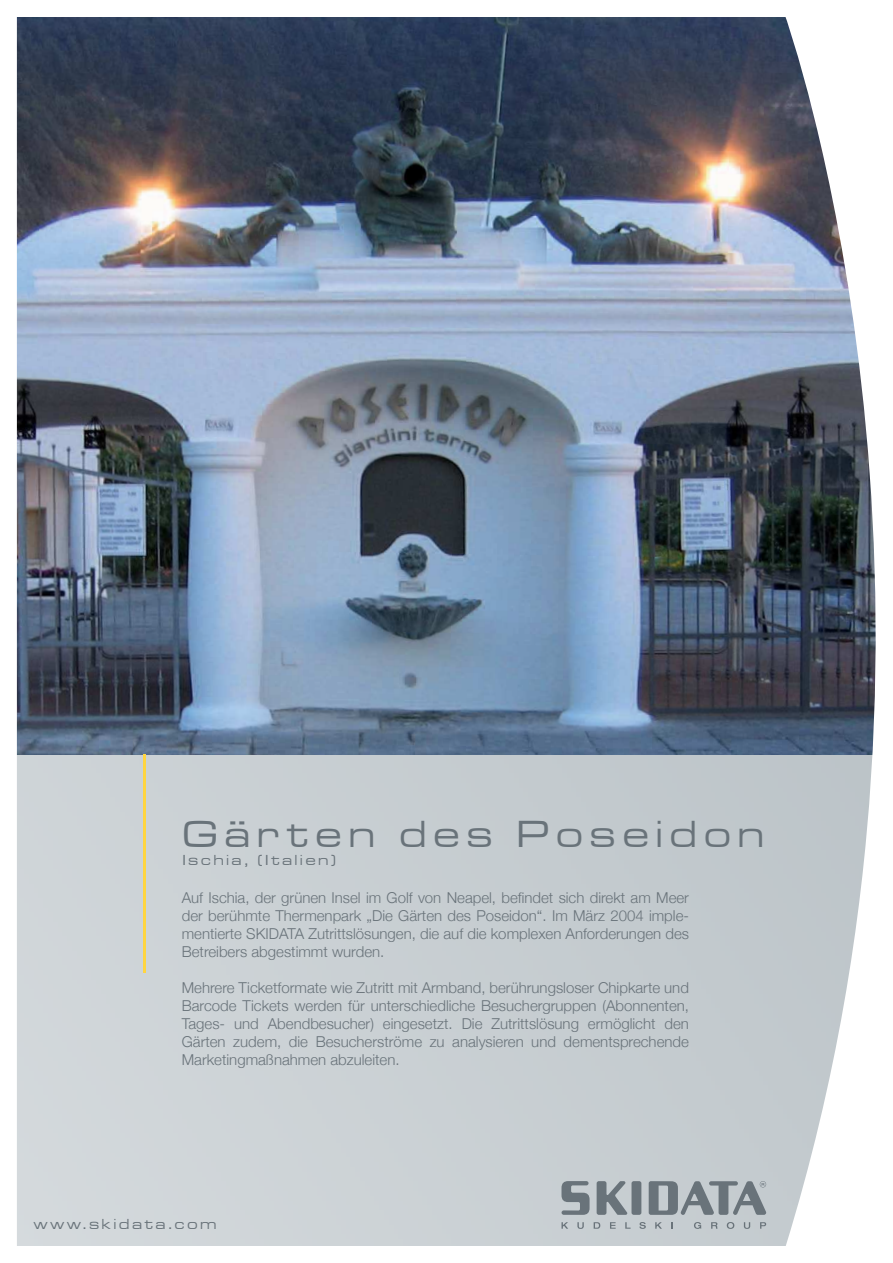
<style>
.page{position:relative;width:893px;height:1263px;background:#fff}
.page>*{position:absolute;margin:0;border:0;box-sizing:border-box;transform-origin:0 0}
.t1{font:39px "Microgramma D Medi Exte";letter-spacing:.2em;color:#69737a}
.t2{font:300 15px/18px "Helvetica Neue";color:#69737a;text-align:justify}
.t3{font:15px "Microgramma D Medi Exte";letter-spacing:.2em;color:#69737a}
</style>
<div class="page">
<img style="left:16px;top:17px;width:860px;height:1229px">
<h1 class="t1" style="left:183px;top:820px;width:582px">Gärten des Poseidon</h1>
<p class="t3" style="left:183px;top:854px;width:155px">Ischia, (Italien)</p>
<p class="t2" style="left:182px;top:888px;width:509px">Auf Ischia, der grünen Insel im Golf von Neapel, befindet sich direkt am Meer der berühmte Thermenpark „Die Gärten des Poseidon“. Im März 2004 imple&shy;mentierte SKIDATA Zutrittslösungen, die auf die komplexen Anforderungen des Betreibers abgestimmt wurden.</p>
<p class="t2" style="left:182px;top:978px;width:509px">Mehrere Ticketformate wie Zutritt mit Armband, berührungsloser Chipkarte und Barcode Tickets werden für unterschiedliche Besuchergruppen (Abonnenten, Tages- und Abendbesucher) eingesetzt. Die Zutrittslösung ermöglicht den Gärten zudem, die Besucherströme zu analysieren und dementsprechende Marketingmaßnahmen abzuleiten.</p>
<p class="t3" style="left:34px;top:1219px;width:184px">www.skidata.com</p>
</div>
